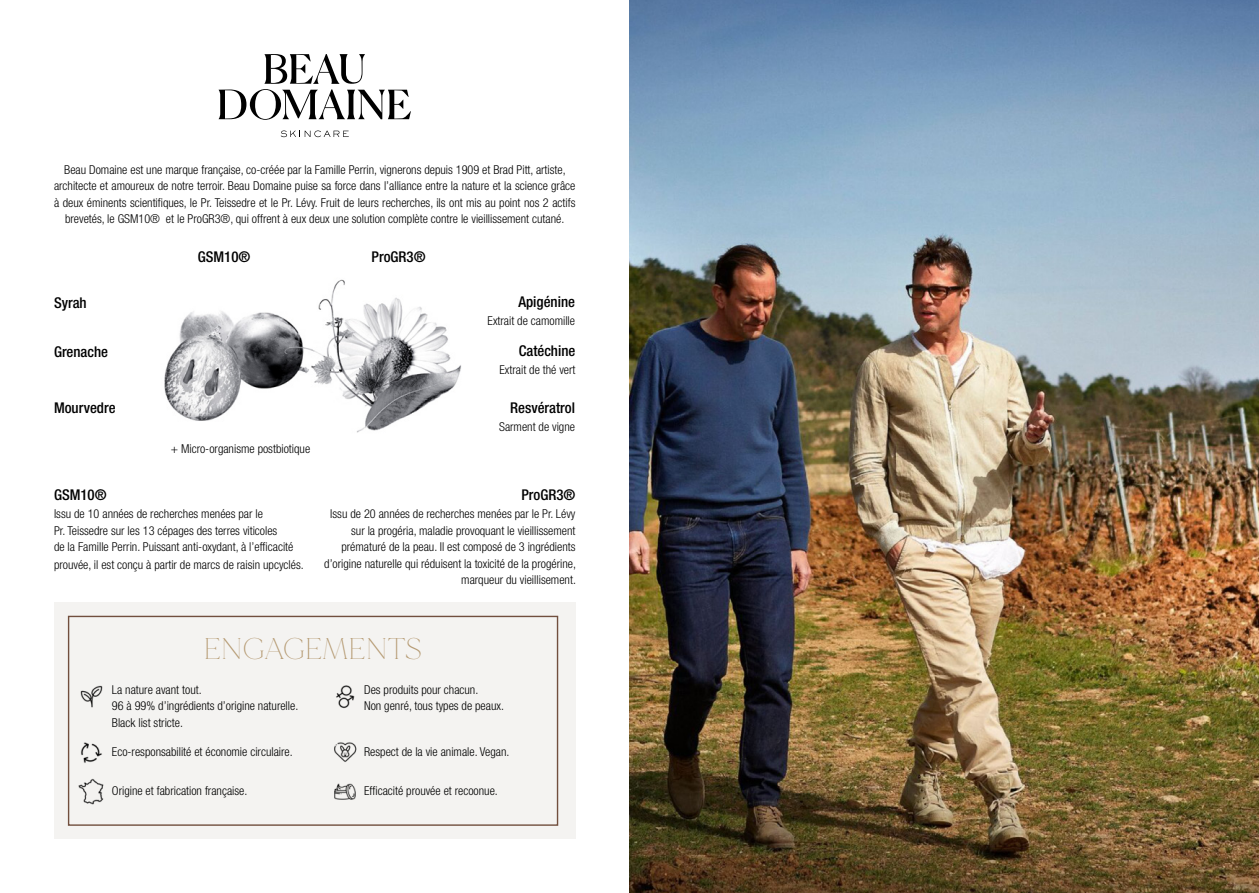
<style>
.page{position:relative;width:1259px;height:893px;background:#fff}
.page>*{position:absolute;margin:0;border:0;box-sizing:border-box;transform-origin:0 0}
.t1{font:100 30px "MADE Mirage";letter-spacing:-.005em;color:#b59a72}
.t2{font:500 condensed 14.85px "Helvetica Neue";color:#000}
.t3{font:300 condensed 12.3px/16.5px "Helvetica Neue LT Std";color:#000}
</style>
<div class="page">
<img style="left:629px;top:0;width:630px;height:893px">
<svg style="left:219px;top:54px;width:192px;height:66px"></svg>
<svg style="left:281px;top:131px;width:68px;height:6px"></svg>
<div style="left:54px;top:602px;width:521px;height:237px;background:#f4f3f1"></div>
<div style="left:68px;top:616px;width:490px;height:210px;border:1px solid #714f3e"></div>
<img style="left:80px;top:685px;width:23px;height:23px">
<img style="left:336px;top:685px;width:19px;height:24px">
<img style="left:334px;top:742px;width:23px;height:20px">
<img style="left:334px;top:783px;width:22px;height:17px">
<img style="left:81px;top:742px;width:21px;height:21px">
<img style="left:78px;top:778px;width:26px;height:27px">
<img style="left:164px;top:279px;width:297px;height:154px">
<p class="t3" style="left:54px;top:161px;width:523px;text-align:center">Beau Domaine est une marque française, co-créée par la Famille Perrin, vignerons depuis 1909 et Brad Pitt, artiste, architecte et amoureux de notre terroir. Beau Domaine puise sa force dans l’alliance entre la nature et la science grâce à deux éminents scientifiques, le Pr. Teissedre et le Pr. Lévy. Fruit de leurs recherches, ils ont mis au point nos 2 actifs brevetés, le GSM10® et le ProGR3®, qui offrent à eux deux une solution complète contre le vieillissement cutané.</p>
<p class="t2" style="left:54px;top:294px;width:34px">Syrah</p>
<p class="t2" style="left:54px;top:343px;width:56px">Grenache</p>
<p class="t2" style="left:54px;top:399px;width:63px">Mourvedre</p>
<p class="t2" style="left:198px;top:248px;width:54px">GSM10®</p>
<p class="t2" style="left:371px;top:248px;width:55px">ProGR3®</p>
<p class="t3" style="left:171px;top:440px;width:141px">+ Micro-organisme postbiotique</p>
<p class="t2" style="left:518px;top:293px;width:58px">Apigénine</p>
<p class="t3" style="left:487px;top:312px;width:89px">Extrait de camomille</p>
<p class="t2" style="left:519px;top:342px;width:58px">Catéchine</p>
<p class="t3" style="left:499px;top:361px;width:77px">Extrait de thé vert</p>
<p class="t2" style="left:510px;top:399px;width:66px">Resvératrol</p>
<p class="t3" style="left:499px;top:418px;width:77px">Sarment de vigne</p>
<p class="t2" style="left:54px;top:486px;width:54px">GSM10®</p>
<p class="t3" style="left:54px;top:506px;width:241px">Issu de 10 années de recherches menées par le<br>Pr. Teissedre sur les 13 cépages des terres viticoles<br>de la Famille Perrin. Puissant anti-oxydant, à l’efficacité</p>
<p class="t3" style="left:54px;top:557px;width:251px">prouvée, il est conçu à partir de marcs de raisin upcyclés.</p>
<p class="t2" style="left:521px;top:486px;width:55px">ProGR3®</p>
<p class="t3" style="left:324px;top:506px;width:253px;text-align:right">Issu de 20 années de recherches menées par le Pr. Lévy sur la progéria, maladie provoquant le vieillissement prématuré de la peau. Il est composé de 3 ingrédients d’origine naturelle qui réduisent la toxicité de la progérine, marqueur du vieillisement.</p>
<h1 class="t1" style="left:204px;top:630px;width:220px">ENGAGEMENTS</h1>
<p class="t3" style="left:112px;top:681px;width:188px">La nature avant tout.<br>96 à 99% d’ingrédients d’origine naturelle.<br>Black list stricte.</p>
<p class="t3" style="left:364px;top:681px;width:141px">Des produits pour chacun.<br>Non genré, tous types de peaux.</p>
<p class="t3" style="left:112px;top:744px;width:182px">Eco-responsabilité et économie circulaire.</p>
<p class="t3" style="left:364px;top:744px;width:147px">Respect de la vie animale. Vegan.</p>
<p class="t3" style="left:112px;top:782px;width:137px">Origine et fabrication française.</p>
<p class="t3" style="left:364px;top:782px;width:135px">Efficacité prouvée et recoonue.</p>
</div>
